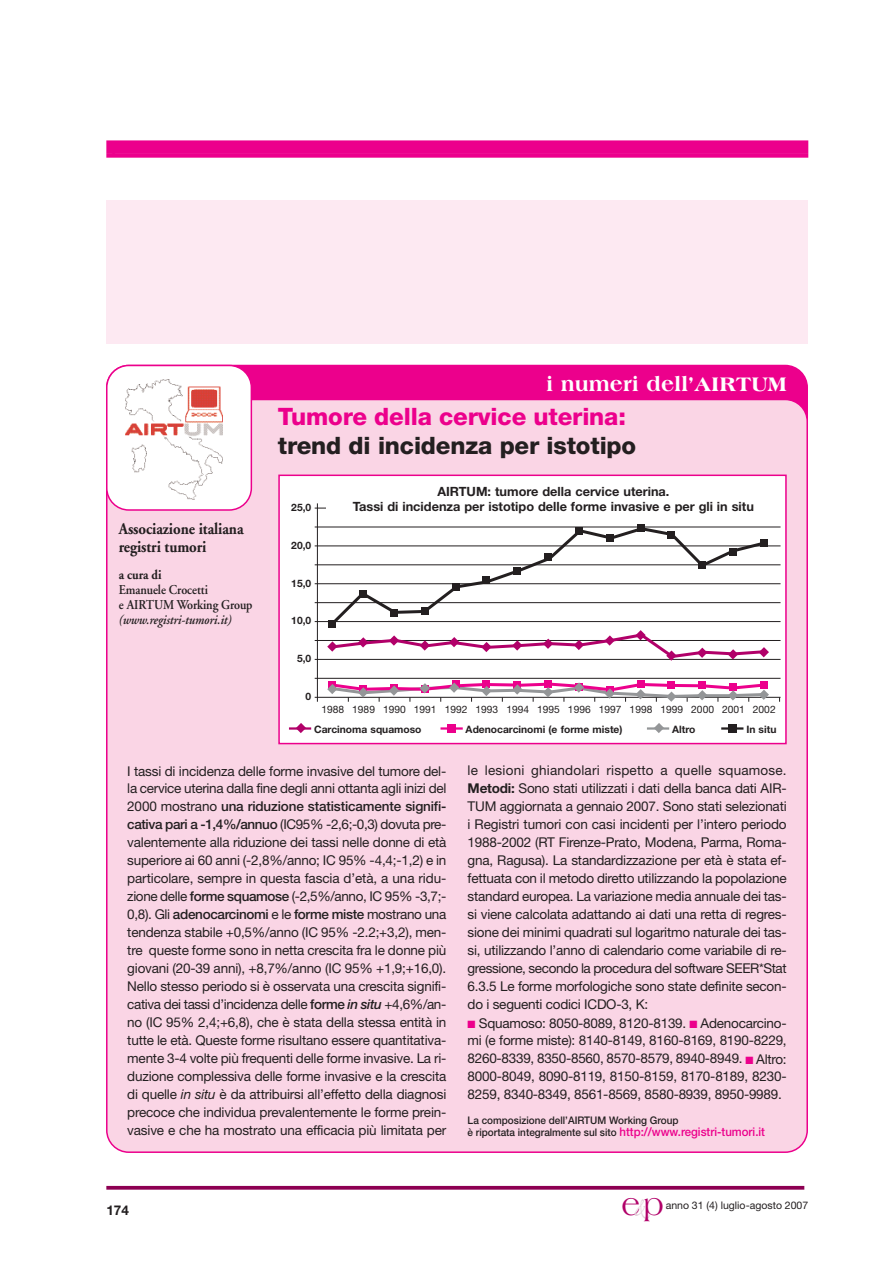
<style>
.page{position:relative;width:893px;height:1263px;background:#fff}
.page>*{position:absolute;margin:0;border:0;box-sizing:border-box;transform-origin:0 0}
.t1{font:31.95px "Americana";color:#b10069;scale:.93 1}
.t2{font:800 24px "Helvetica Neue";letter-spacing:-.005em;color:#231f20}
.t3{font:800 24px "Helvetica Neue";letter-spacing:-.005em;color:#ec008c}
.t4{font:800 21px "Americana";color:#fff}
.t5{font:700 16.5px/18px "Adobe Garamond";letter-spacing:-.005em;color:#231f20;scale:.9 1}
.t6{font:13.5px/18px "Helvetica Neue";letter-spacing:-.015em;color:#231f20;text-align:justify}
.t7{font:600 13.5px/15px "Adobe Garamond";letter-spacing:-.005em;color:#231f20;scale:.9 1}
.t8{font:italic 600 13.5px "Adobe Garamond";letter-spacing:-.005em;color:#231f20;scale:.9 1}
.t9{font:700 13.5px "Adobe Garamond";letter-spacing:-.005em;color:#231f20;scale:.9 1}
.t10{font:700 13.5px "Helvetica Neue";color:#231f20}
.t11{font:700 12.75px/15.3px "Helvetica Neue";color:#231f20;text-align:center}
.t12{font:500 10.5px/12px "Helvetica Neue";color:#231f20;scale:.95 1}
.t13{font:10.5px "Helvetica Neue";color:#231f20}
.t14{font:700 10.2px "Helvetica Neue";color:#231f20}
.t15{font:10.2px "Helvetica Neue";color:#231f20}
.s1{font-weight:500}
.s2{font-weight:500;font-style:italic}
.s3{font-style:italic}
.s4{font-weight:700}
.s5{color:#ec008c}
.s6{font-size:12px;color:#ec008c}
.s7{font-family:"Demian LT";font-size:22.5px;color:#e0cdd7}
</style>
<div class="page">
<svg style="left:106px;top:1186px;width:698px;height:4px;background:#961460"></svg>
<div style="left:106px;top:140px;width:702px;height:14px;background:#ec008c"></div>
<svg style="left:106px;top:154px;width:702px;height:4px;background:#ed1495"></svg>
<div style="left:106px;top:200px;width:702px;height:144px;background:#fde9f2"></div>
<div style="left:252px;top:365px;width:556px;height:34px;background:#ec008c"></div>
<div style="left:106px;top:399px;width:702px;height:754px;background:#fad5e5"></div>
<div style="left:279px;top:475px;width:507px;height:269px;background:#fff"></div>
<div style="left:278px;top:475px;width:508px;height:269px;border:2px solid #ec008c"></div>
<hr style="left:317px;top:503px;width:1px;height:199px;background:#231f20">
<hr style="left:315px;top:697px;width:465px;height:1px;background:#231f20">
<hr style="left:315px;top:678px;width:465px;height:1px;background:#231f20">
<hr style="left:315px;top:659px;width:465px;height:1px;background:#231f20">
<hr style="left:315px;top:640px;width:465px;height:1px;background:#231f20">
<hr style="left:315px;top:621px;width:465px;height:1px;background:#231f20">
<hr style="left:315px;top:602px;width:465px;height:1px;background:#231f20">
<hr style="left:315px;top:583px;width:465px;height:1px;background:#231f20">
<hr style="left:315px;top:565px;width:465px;height:1px;background:#231f20">
<hr style="left:315px;top:546px;width:465px;height:1px;background:#231f20">
<hr style="left:315px;top:527px;width:465px;height:1px;background:#231f20">
<hr style="left:315px;top:508px;width:465px;height:1px;background:#231f20">
<div style="left:447px;top:725px;width:8px;height:8px;background:#ec008c"></div>
<div style="left:544px;top:680px;width:8px;height:7px;background:#ec008c"></div>
<hr style="left:440px;top:727px;width:23px;height:3px;background:#ec008c">
<div style="left:728px;top:725px;width:8px;height:8px;background:#231f20"></div>
<hr style="left:721px;top:727px;width:22px;height:3px;background:#231f20">
<hr style="left:289px;top:727px;width:22px;height:3px;background:#b10069">
<svg style="left:106px;top:365px;width:146px;height:146px"></svg>
<svg style="left:327px;top:525px;width:442px;height:136px"></svg>
<svg style="left:327px;top:681px;width:442px;height:21px"></svg>
<svg style="left:296px;top:723px;width:10px;height:10px"></svg>
<hr style="left:647px;top:727px;width:22px;height:3px;background:#949698">
<svg style="left:653px;top:723px;width:11px;height:10px"></svg>
<div style="left:326px;top:487px;width:454px;height:32px;background:#fff"></div>
<h3 class="t4" style="left:546px;top:376px;width:242px">i numeri dell’AIRTUM</h3>
<h2 class="t3" style="left:278px;top:408px;width:349px">Tumore della cervice uterina:</h2>
<h2 class="t2" style="left:278px;top:437px;width:360px">trend di incidenza per istotipo</h2>
<p class="t5" style="left:119px;top:521px;width:140px">Associazione italiana registri tumori</p>
<p class="t9" style="left:119px;top:569px;width:49px">a cura di</p>
<p class="t7" style="left:119px;top:583px;width:150px">Emanuele Crocetti<br>e AIRTUM Working Group</p>
<p class="t8" style="left:119px;top:614px;width:127px">(www.registri-tumori.it)</p>
<p class="t14" style="left:291px;top:504px;width:21px">25,0</p>
<p class="t14" style="left:291px;top:541px;width:21px">20,0</p>
<p class="t14" style="left:291px;top:579px;width:21px">15,0</p>
<p class="t14" style="left:291px;top:617px;width:21px">10,0</p>
<p class="t14" style="left:297px;top:655px;width:16px">5,0</p>
<p class="t11" style="left:353px;top:485px;width:402px">AIRTUM: tumore della cervice uterina.<br>Tassi di incidenza per istotipo delle forme invasive e per gli in situ</p>
<p class="t14" style="left:305px;top:693px;width:7px">0</p>
<p class="t15" style="left:321px;top:706px;width:24px">1988</p>
<p class="t15" style="left:352px;top:706px;width:425px">1989 1990 1991 1992 1993 1994 1995 1996 1997 1998 1999 2000 2001 2002</p>
<p class="t14" style="left:314px;top:726px;width:109px">Carcinoma squamoso</p>
<p class="t14" style="left:746px;top:726px;width:32px">In situ</p>
<p class="t14" style="left:465px;top:726px;width:158px">Adenocarcinomi (e forme miste)</p>
<p class="t14" style="left:672px;top:726px;width:25px">Altro</p>
<p class="t6" style="left:127px;top:763px;width:320px">I tassi di incidenza delle forme invasive del tumore del&shy;la cervice uterina dalla fine degli anni ottanta agli inizi del 2000 mostrano <span class="s1">una riduzione statisticamente signifi&shy;cativa pari a -1,4%/annuo</span> (IC95% -2,6;-0,3) dovuta pre&shy;valentemente alla riduzione dei tassi nelle donne di età superiore ai 60 anni (-2,8%/anno; IC 95% -4,4;-1,2) e in particolare, sempre in questa fascia d’età, a una ridu&shy;zione delle <span class="s1">forme squamose</span> (-2,5%/anno, IC 95% -3,7;- 0,8). Gli <span class="s1">adenocarcinomi</span> e le <span class="s1">forme miste</span> mostrano una tendenza stabile +0,5%/anno (IC 95% -2.2;+3,2), men&shy;tre queste forme sono in netta crescita fra le donne più giovani (20-39 anni), +8,7%/anno (IC 95% +1,9;+16,0).<br>Nello stesso periodo si è osservata una crescita signifi&shy;cativa dei tassi d’incidenza delle <span class="s1">forme</span> <span class="s2">in situ</span> +4,6%/an&shy;no (IC 95% 2,4;+6,8), che è stata della stessa entità in tutte le età. Queste forme risultano essere quantitativa&shy;mente 3-4 volte più frequenti delle forme invasive. La ri&shy;duzione complessiva delle forme invasive e la crescita di quelle <span class="s3">in situ</span> è da attribuirsi all’effetto della diagnosi precoce che individua prevalentemente le forme prein&shy;vasive e che ha mostrato una efficacia più limitata per</p>
<p class="t6" style="left:467px;top:763px;width:320px">le lesioni ghiandolari rispetto a quelle squamose.<br><span class="s4">Metodi:</span> Sono stati utilizzati i dati della banca dati AIR-TUM aggiornata a gennaio 2007. Sono stati selezionati i Registri tumori con casi incidenti per l’intero periodo 1988-2002 (RT Firenze-Prato, Modena, Parma, Roma&shy;gna, Ragusa). La standardizzazione per età è stata ef&shy;fettuata con il metodo diretto utilizzando la popolazione standard europea. La variazione media annuale dei tas&shy;si viene calcolata adattando ai dati una retta di regres&shy;sione dei minimi quadrati sul logaritmo naturale dei tas&shy;si, utilizzando l’anno di calendario come variabile di re&shy;gressione, secondo la procedura del software SEER*Stat 6.3.5 Le forme morfologiche sono state definite secon&shy;do i seguenti codici ICDO-3, K:</p>
<p class="t6" style="left:467px;top:1015px;width:320px"><span class="s5">■</span> Squamoso: 8050-8089, 8120-8139. <span class="s5">■</span> Adenocarcino&shy;mi (e forme miste): 8140-8149, 8160-8169, 8190-8229, 8260-8339, 8350-8560, 8570-8579, 8940-8949. <span class="s5">■</span> Altro:<br>8000-8049, 8090-8119, 8150-8159, 8170-8189, 8230- 8259, 8340-8349, 8561-8569, 8580-8939, 8950-9989.</p>
<p class="t12" style="left:467px;top:1115px;width:314px">La composizione dell’AIRTUM Working Group<br>è riportata integralmente sul sito <span class="s6">http://www.registri-tumori.it</span></p>
<p class="t10" style="left:106px;top:1206px;width:24px">174</p>
<h1 class="t1" style="left:621px;top:1192px;width:47px">e<span class="s7">&amp;</span>p</h1>
<p class="t13" style="left:665px;top:1202px;width:144px">anno 31 (4) luglio-agosto 2007</p>
</div>
